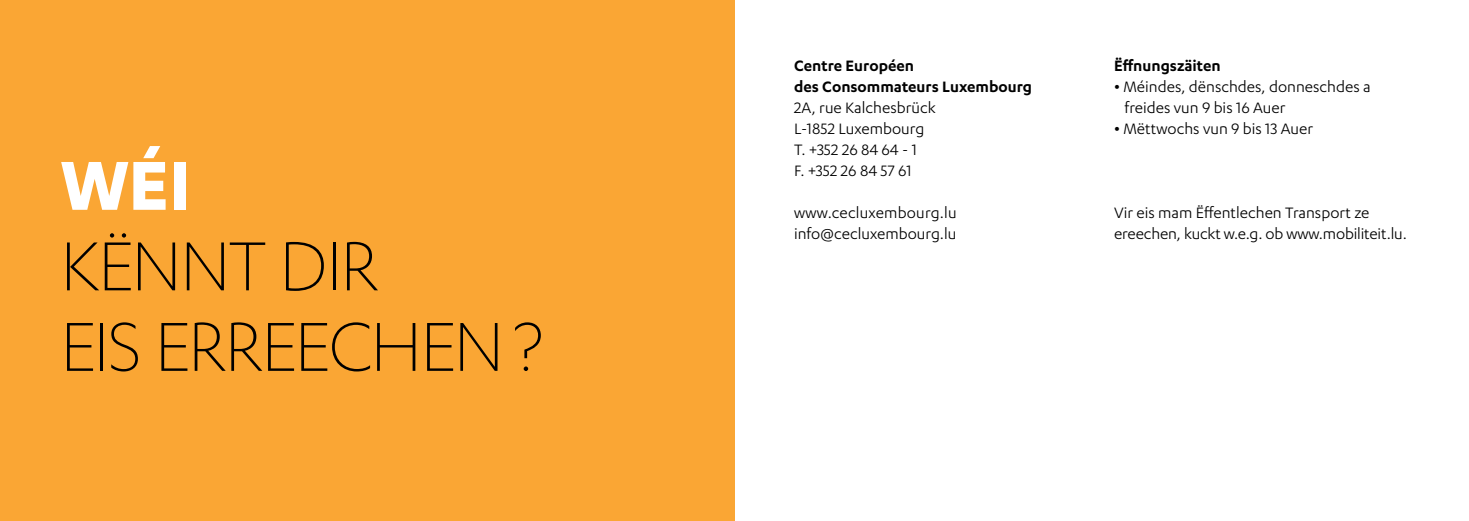
<style>
.page{position:relative;width:1469px;height:521px;background:#fff}
.page>*{position:absolute;margin:0;border:0;box-sizing:border-box;transform-origin:0 0}
.t1{font:300 80.5px/80.5px "Karbon";letter-spacing:-.035em;color:#000}
.t2{font:700 80.5px "Karbon";color:#fff}
.t3{font:17.5px/21px "Karbon";color:#000}
.t4{font:600 17.5px/21px "Karbon";color:#000}
.s1{font-weight:600}
</style>
<div class="page">
<div style="left:0;top:0;width:734px;height:521px;background:#faa634"></div>
<h1 class="t2" style="left:60px;top:139px;width:96px">Wéi</h1>
<h1 class="t1" style="left:60px;top:223px;width:485px">KËNNT DIR<br>EIS ERREECHEN?</h1>
<p class="t4" style="left:794px;top:55px;width:240px">Centre Européen<br>des Consommateurs Luxembourg</p>
<p class="t3" style="left:794px;top:97px;width:143px">2A, rue Kalchesbrück<br>L-1852 Luxembourg<br>T. +352 26 84 64 - 1<br>F. +352 26 84 57 61</p>
<p class="t3" style="left:794px;top:202px;width:164px">www.cecluxembourg.lu info@cecluxembourg.lu</p>
<p class="t4" style="left:1114px;top:55px;width:108px">Ëffnungszäiten</p>
<p class="t3" style="left:1124px;top:76px;width:247px;text-indent:-10px"><span class="s1">•</span> Méindes, dënschdes, donneschdes a freides vun 9 bis 16 Auer</p>
<p class="t3" style="left:1114px;top:118px;width:201px"><span class="s1">•</span> Mëttwochs vun 9 bis 13 Auer</p>
<p class="t3" style="left:1114px;top:202px;width:257px">Vir eis mam Ëffentlechen Transport ze</p>
<p class="t3" style="left:1114px;top:223px;width:294px">ereechen, kuckt w.e.g. ob www.mobiliteit.lu.</p>
</div>
